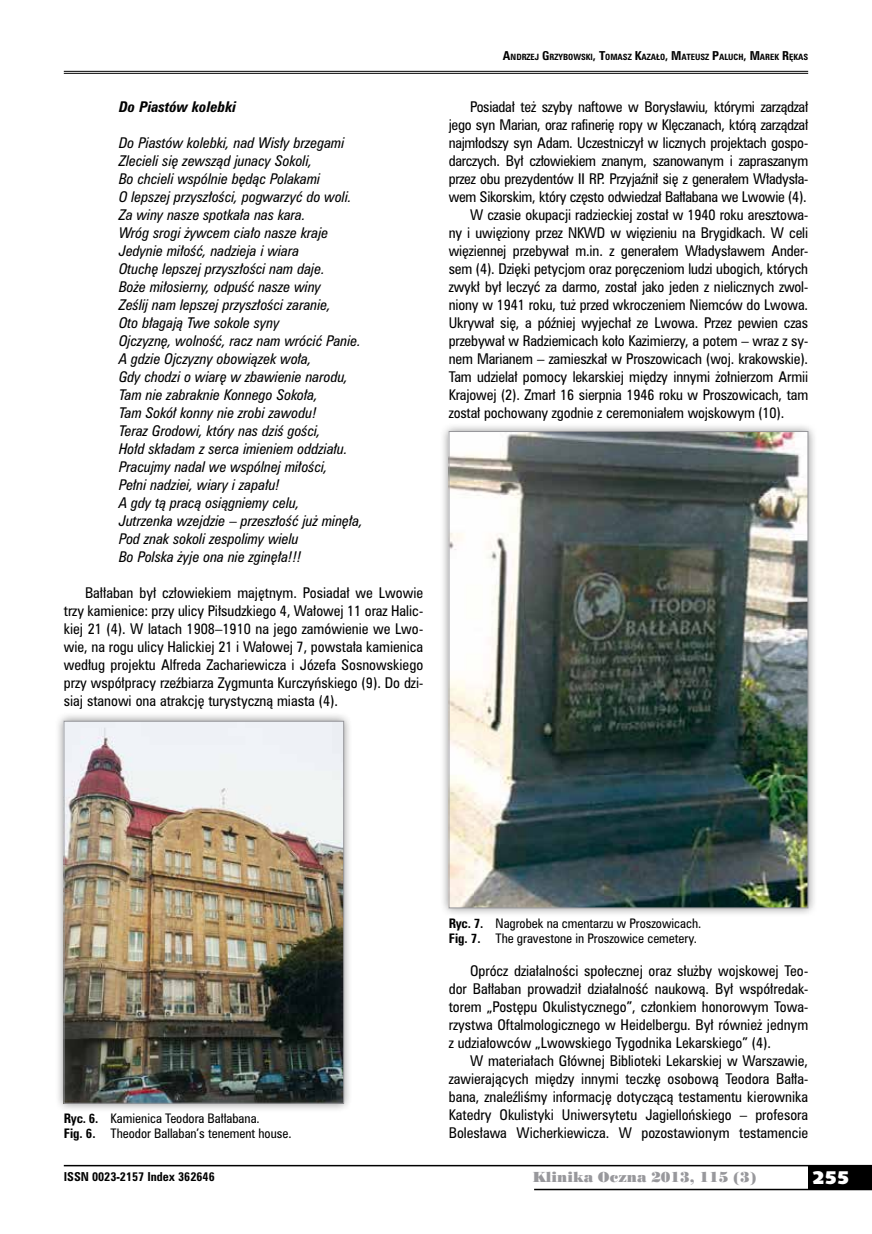
<style>
.page{position:relative;width:872px;height:1234px;background:#fff}
.page>*{position:absolute;margin:0;border:0;box-sizing:border-box;transform-origin:0 0}
.t1{font:18px "Humanst 531 U Blk PL";color:#fff}
.t2{font:13.5px/18px "Zurich Cn PL";letter-spacing:-.01em;color:#000;text-align:justify}
.t3{font:italic 13.5px/18px "Zurich Cn PL";color:#000}
.t4{font:13.5px "Poster Bodoni PL";color:#98989c}
.t5{font:italic 700 13.5px "Zurich Cn PL";color:#000}
.t6{font:12px/15px "Zurich Cn PL";color:#000}
.t7{font:700 11.25px "Zurich Cn PL";color:#000}
.t8{font:700 7.8px "Zurich Cn PL";color:#000}
.s1{font-style:normal}
.s2{font-size:11.25px}
.s3{font-weight:700}
</style>
<div class="page">
<div style="left:808px;top:1165px;width:64px;height:24px;background:#000"></div>
<hr style="left:64px;top:1164px;width:808px;height:2px;background:#000">
<hr style="left:534px;top:1188px;width:338px;height:1px;background:#000">
<hr style="left:64px;top:71px;width:744px;height:1px;background:#000">
<hr style="left:64px;top:73px;width:744px;height:1px;background:#000">
<div style="left:55px;top:712px;width:298px;height:400px;background:#000;opacity:.45"></div>
<img style="left:66px;top:723px;width:276px;height:378px">
<div style="left:64px;top:721px;width:280px;height:382px;border:1px solid #98989c"></div>
<div style="left:440px;top:422px;width:377px;height:495px;background:#000;opacity:.45"></div>
<img style="left:451px;top:433px;width:355px;height:472px">
<p class="t5" style="left:119px;top:97px;width:119px">Do Piastów kolebki</p>
<p class="t3" style="left:119px;top:133px;width:245px">Do Piastów kolebki, nad Wisły brzegami Zlecieli się zewsząd junacy Sokoli,<br>Bo chcieli wspólnie będąc Polakami<br>O lepszej przyszłości, pogwarzyć do woli.<br>Za winy nasze spotkała nas kara.<br>Wróg srogi żywcem ciało nasze kraje Jedynie miłość, nadzieja i wiara<br>Otuchę lepszej przyszłości nam daje.<br>Boże miłosierny, odpuść nasze winy<br>Ześlij nam lepszej przyszłości zaranie,<br>Oto błagają Twe sokole syny<br>Ojczyznę, wolność, racz nam wrócić Panie.<br>A gdzie Ojczyzny obowiązek woła,<br>Gdy chodzi o wiarę w zbawienie narodu, Tam nie zabraknie Konnego Sokoła,<br>Tam Sokół konny nie zrobi zawodu!<br>Teraz Grodowi, który nas dziś gości,<br>Hołd składam z serca imieniem oddziału.<br>Pracujmy nadal we wspólnej miłości,<br>Pełni nadziei, wiary i zapału!<br>A gdy tą pracą osiągniemy celu,<br>Jutrzenka wzejdzie <span class="s1">–</span> przeszłość już minęła, Pod znak sokoli zespolimy wielu<br>Bo Polska żyje ona nie zginęła!!!</p>
<p class="t2" style="left:64px;top:583px;width:361px;text-indent:21px">Bałłaban był człowiekiem majętnym. Posiadał we Lwowie trzy kamienice: przy ulicy Piłsudzkiego 4, Wałowej 11 oraz Halic&shy;kiej 21 (4). W latach 1908–1910 na jego zamówienie we Lwo&shy;wie, na rogu ulicy Halickiej 21 i Wałowej 7, powstała kamienica według projektu Alfreda Zachariewicza i Józefa Sosnowskiego przy współpracy rzeźbiarza Zygmunta Kurczyńskiego (9). Do dzi&shy;siaj stanowi ona atrakcję turystyczną miasta (4).</p>
<p class="t8" style="left:503px;top:52px;width:307px"><span class="s2">A</span>NDRZEJ <span class="s2">G</span>RZYBOWSKI<span class="s2">, T</span>OMASZ <span class="s2">K</span>AZAŁO<span class="s2">, M</span>ATEUSZ <span class="s2">P</span>ALUCH<span class="s2">, M</span>AREK <span class="s2">R</span>ĘKAS</p>
<p class="t2" style="left:470px;top:97px;width:340px">Posiadał też szyby naftowe w Borysławiu, którymi zarządzał</p>
<p class="t2" style="left:449px;top:115px;width:361px">jego syn Marian, oraz rafinerię ropy w Klęczanach, którą zarządzał</p>
<p class="t2" style="left:449px;top:133px;width:361px">najmłodszy syn Adam. Uczestniczył w licznych projektach gospo-</p>
<p class="t2" style="left:449px;top:151px;width:361px">darczych. Był człowiekiem znanym, szanowanym i zapraszanym</p>
<p class="t2" style="left:449px;top:169px;width:361px">przez obu prezydentów II RP. Przyjaźnił się z generałem Władysła-</p>
<p class="t2" style="left:449px;top:187px;width:359px">wem Sikorskim, który często odwiedzał Bałłabana we Lwowie (4).</p>
<p class="t2" style="left:470px;top:205px;width:340px">W czasie okupacji radzieckiej został w 1940 roku aresztowa-</p>
<p class="t2" style="left:449px;top:223px;width:361px">ny i uwięziony przez NKWD w więzieniu na Brygidkach. W celi</p>
<p class="t2" style="left:449px;top:241px;width:361px">więziennej przebywał m.in. z generałem Władysławem Ander-</p>
<p class="t2" style="left:449px;top:259px;width:361px">sem (4). Dzięki petycjom oraz poręczeniom ludzi ubogich, których</p>
<p class="t2" style="left:449px;top:277px;width:361px">zwykł był leczyć za darmo, został jako jeden z nielicznych zwol-</p>
<p class="t2" style="left:449px;top:295px;width:361px">niony w 1941 roku, tuż przed wkroczeniem Niemców do Lwowa.</p>
<p class="t2" style="left:449px;top:313px;width:361px">Ukrywał się, a później wyjechał ze Lwowa. Przez pewien czas</p>
<p class="t2" style="left:449px;top:331px;width:361px">przebywał w Radziemicach koło Kazimierzy, a potem – wraz z sy-</p>
<p class="t2" style="left:449px;top:349px;width:361px">nem Marianem – zamieszkał w Proszowicach (woj. krakowskie).</p>
<p class="t2" style="left:449px;top:367px;width:361px">Tam udzielał pomocy lekarskiej między innymi żołnierzom Armii</p>
<p class="t2" style="left:449px;top:385px;width:361px">Krajowej (2). Zmarł 16 sierpnia 1946 roku w Proszowicach, tam</p>
<p class="t2" style="left:449px;top:403px;width:337px">został pochowany zgodnie z ceremoniałem wojskowym (10).</p>
<p class="t6" style="left:64px;top:1110px;width:229px"><span class="s3">Ryc. 6.</span> Kamienica Teodora Bałłabana.<br><span class="s3">Fig. 6.</span> Theodor Ballaban’s tenement house.</p>
<p class="t6" style="left:449px;top:915px;width:254px"><span class="s3">Ryc. 7.</span> Nagrobek na cmentarzu w Proszowicach.<br><span class="s3">Fig. 7.</span> The gravestone in Proszowice cemetery.</p>
<p class="t2" style="left:449px;top:961px;width:361px;text-indent:21px">Oprócz działalności społecznej oraz służby wojskowej Teo&shy;dor Bałłaban prowadził działalność naukową. Był współredak&shy;torem „Postępu Okulistycznego”, członkiem honorowym Towa&shy;rzystwa Oftalmologicznego w Heidelbergu. Był również jednym z udziałowców „Lwowskiego Tygodnika Lekarskiego” (4).</p>
<p class="t2" style="left:449px;top:1051px;width:361px;text-indent:21px">W materiałach Głównej Biblioteki Lekarskiej w Warszawie, zawierających między innymi teczkę osobową Teodora Bałła&shy;bana, znaleźliśmy informację dotyczącą testamentu kierownika Katedry Okulistyki Uniwersytetu Jagiellońskiego – profesora Bolesława Wicherkiewicza. W pozostawionym testamencie</p>
<p class="t7" style="left:64px;top:1168px;width:152px">ISSN 0023-2157 Index 362646</p>
<p class="t4" style="left:532px;top:1168px;width:225px">Klinika Oczna 2013, 115 (3)</p>
<h1 class="t1" style="left:812px;top:1165px;width:38px">255</h1>
</div>
